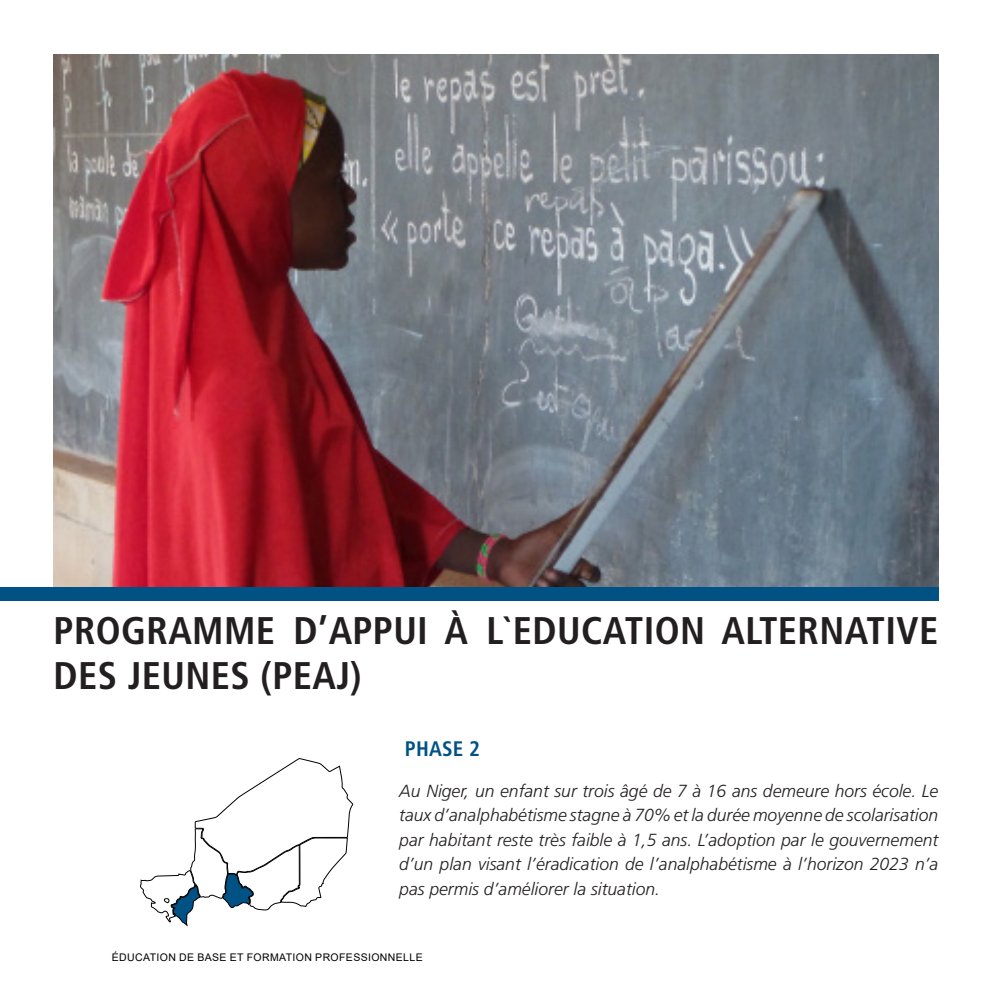
<style>
.page{position:relative;width:993px;height:993px;background:#fff}
.page>*{position:absolute;margin:0;border:0;box-sizing:border-box;transform-origin:0 0}
.FICHE_TITRE_2{font:700 condensed 38.5px/45.5px "Frutiger LT Pro";letter-spacing:.01em;color:#231f20}
.TITRE3{font:700 condensed 21px "Frutiger LT Pro";letter-spacing:.01em;color:#005285}
.chapeau{font:italic 300 17.5px/24.5px "Frutiger LT Pro";color:#231f20;text-align:justify}
.TITRE{font:10.5px "Arial";letter-spacing:.035em;color:#000}
</style>
<div class="page">
<img style="left:54px;top:55px;width:884px;height:532px">
<div style="left:0;top:587px;width:938px;height:13px;background:#005285"></div>
<svg style="left:140px;top:758px;width:213px;height:169px"></svg>
<p class="FICHE_TITRE_2" style="left:54px;top:607px;width:885px">PROGRAMME D’APPUI À L`EDUCATION ALTERNATIVE<br>DES JEUNES (PEAJ)</p>
<p class="TITRE3" style="left:405px;top:736px;width:77px">PHASE 2</p>
<p class="chapeau" style="left:399px;top:778px;width:540px">Au Niger, un enfant sur trois âgé de 7 à 16 ans demeure hors école. Le taux d’analphabétisme stagne à 70% et la durée moyenne de scolarisation par habitant reste très faible à 1,5 ans. L’adoption par le gouvernement d’un plan visant l’éradication de l’analphabétisme à l’horizon 2023 n’a pas permis d’améliorer la situation.</p>
<p class="TITRE" style="left:112px;top:950px;width:312px">ÉDUCATION DE BASE ET FORMATION PROFESSIONNELLE</p>
</div>
